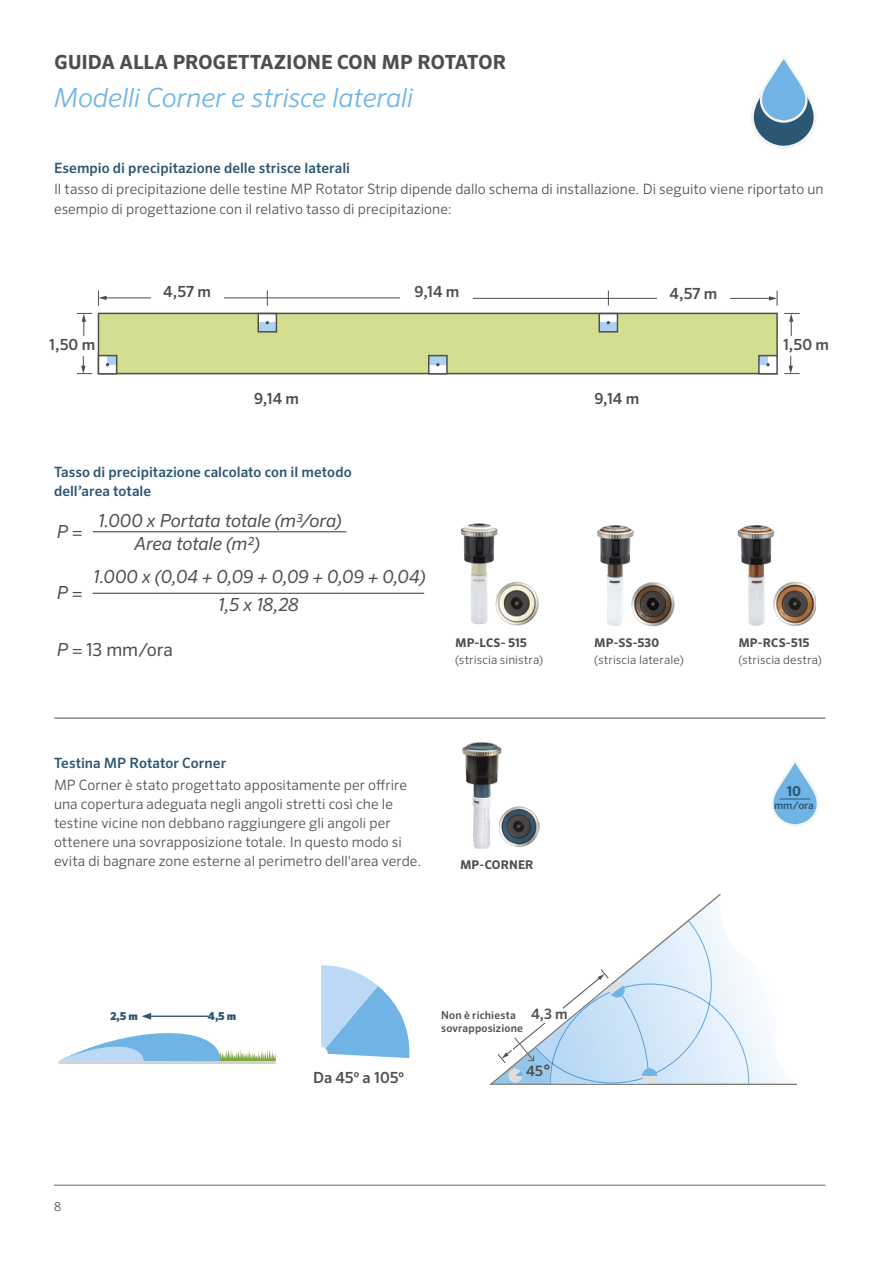
<style>
.page{position:relative;width:893px;height:1263px;background:#fff}
.page>*{position:absolute;margin:0;border:0;box-sizing:border-box;transform-origin:0 0}
.t1{font:500 27.3px "Sero Pro";color:#504e4b}
.t2{font:italic 300 26.4px "Sero Pro";letter-spacing:-.015em;color:#6fb4e5}
.t3{font:700 19.5px "Sero Pro";color:#504e4b}
.t4{font:italic 18px/22.5px "Sero Pro";letter-spacing:-.01em;color:#504e4b}
.t5{font:18px "Sero Pro";letter-spacing:-.005em;color:#504e4b}
.t6{font:500 15.45px "Sero Pro";letter-spacing:.005em;color:#504e4b}
.t7{font:500 14.4px "Sero Pro";color:#504e4b}
.t8{font:300 14.25px/19px "Sero Pro";letter-spacing:.005em;color:#504e4b}
.t9{font:500 14.25px/19px "Sero Pro";letter-spacing:.005em;color:#2b5774}
.t10{font:500 14.25px "Sero Pro";color:#504e4b}
.t11{font:700 13.8px "Sero Pro";color:#2b5774}
.t12{font:300 12.3px "Sero Pro";color:#504e4b}
.t13{font:300 12px "Sero Pro";letter-spacing:.01em;color:#504e4b}
.t14{font:700 12px "Sero Pro";letter-spacing:.01em;color:#504e4b}
.t15{font:900 10.95px "Sero Pro";color:#2b5774}
.t16{font:500 10.8px/13px "Sero Pro";letter-spacing:.015em;color:#504e4b}
.t17{font:500 10.5px "Sero Pro";color:#2b5774}
.s1{font-style:normal}
.s2{font-style:italic}
.s3{font-size:27.3px}
</style>
<div class="page">
<hr style="left:54px;top:1185px;width:771px;height:1px;background:#66625f">
<hr style="left:54px;top:718px;width:771px;height:1px;background:#504e4b">
<img style="left:461px;top:742px;width:79px;height:107px">
<img style="left:461px;top:523px;width:37px;height:101px">
<img style="left:491px;top:578px;width:48px;height:48px">
<img style="left:597px;top:525px;width:37px;height:101px">
<img style="left:629px;top:579px;width:46px;height:47px">
<img style="left:737px;top:525px;width:37px;height:101px">
<img style="left:770px;top:577px;width:45px;height:49px">
<svg style="left:321px;top:965px;width:89px;height:93px"></svg>
<svg style="left:749px;top:988px;width:36px;height:95px"></svg>
<hr style="left:649px;top:1083px;width:147px;height:2px;background:#7f7b77">
<svg style="left:59px;top:1033px;width:217px;height:28px"></svg>
<hr style="left:59px;top:1061px;width:217px;height:3px;background:#d3d0ce">
<div style="left:315px;top:1047px;width:13px;height:13px;background:#fff;border-radius:50%"></div>
<hr style="left:151px;top:1015px;width:57px;height:2px;background:#2b5774">
<svg style="left:142px;top:1013px;width:9px;height:7px"></svg>
<svg style="left:489px;top:894px;width:260px;height:191px"></svg>
<svg style="left:772px;top:760px;width:47px;height:66px"></svg>
<hr style="left:780px;top:798px;width:30px;height:1px;background:#2b5774">
<svg style="left:751px;top:56px;width:65px;height:93px"></svg>
<hr style="left:93px;top:531px;width:253px;height:1px;background:#504e4b">
<hr style="left:93px;top:593px;width:331px;height:1px;background:#504e4b">
<div style="left:98px;top:313px;width:679px;height:61px;background:#d4de91"></div>
<div style="left:98px;top:313px;width:680px;height:61px;border:2px solid #504e4b"></div>
<div style="left:429px;top:356px;width:18px;height:18px;background:#fff"></div>
<div style="left:429px;top:356px;width:18px;height:9px;background:#add2f1"></div>
<div style="left:428px;top:355px;width:20px;height:19px;border:2px solid #504e4b"></div>
<svg style="left:599px;top:314px;width:18px;height:18px"></svg>
<div style="left:599px;top:323px;width:18px;height:9px;background:#add2f1"></div>
<div style="left:598px;top:313px;width:20px;height:20px;border:2px solid #504e4b"></div>
<svg style="left:258px;top:314px;width:18px;height:18px"></svg>
<div style="left:258px;top:323px;width:18px;height:9px;background:#add2f1"></div>
<div style="left:257px;top:313px;width:20px;height:20px;border:2px solid #504e4b"></div>
<hr style="left:105px;top:297px;width:323px;height:1px;background:#504e4b">
<svg style="left:98px;top:290px;width:9px;height:16px"></svg>
<svg style="left:77px;top:356px;width:15px;height:18px"></svg>
<svg style="left:77px;top:313px;width:15px;height:23px"></svg>
<hr style="left:455px;top:298px;width:315px;height:1px;background:#504e4b">
<svg style="left:769px;top:290px;width:9px;height:16px"></svg>
<svg style="left:608px;top:290px;width:1px;height:16px"></svg>
<svg style="left:267px;top:290px;width:1px;height:16px"></svg>
<svg style="left:784px;top:356px;width:16px;height:18px"></svg>
<svg style="left:784px;top:313px;width:16px;height:23px"></svg>
<div style="left:759px;top:356px;width:18px;height:18px;background:#fff"></div>
<div style="left:759px;top:356px;width:9px;height:9px;background:#add2f1"></div>
<div style="left:758px;top:355px;width:20px;height:19px;border:2px solid #504e4b"></div>
<svg style="left:766px;top:363px;width:4px;height:3px"></svg>
<div style="left:98px;top:356px;width:19px;height:18px;background:#fff"></div>
<div style="left:108px;top:356px;width:9px;height:9px;background:#add2f1"></div>
<div style="left:98px;top:355px;width:19px;height:19px;border:2px solid #504e4b"></div>
<div style="left:151px;top:285px;width:72px;height:19px;background:#fff"></div>
<div style="left:401px;top:285px;width:72px;height:17px;background:#fff"></div>
<div style="left:657px;top:287px;width:72px;height:16px;background:#fff"></div>
<h3 class="t3" style="left:55px;top:50px;width:453px">GUIDA ALLA PROGETTAZIONE CON MP ROTATOR</h3>
<h2 class="t2" style="left:54px;top:82px;width:361px">Modelli Corner e strisce laterali</h2>
<p class="t9" style="left:54px;top:159px;width:298px">Esempio di precipitazione delle strisce laterali</p>
<p class="t8" style="left:54px;top:180px;width:771px">Il tasso di precipitazione delle testine MP Rotator Strip dipende dallo schema di installazione. Di seguito viene riportato un esempio di progettazione con il relativo tasso di precipitazione:</p>
<p class="t6" style="left:163px;top:283px;width:49px">4,57 m</p>
<p class="t6" style="left:415px;top:283px;width:46px">9,14 m</p>
<p class="t10" style="left:166px;top:283px;width:45px">4.57 m</p>
<p class="t10" style="left:420px;top:285px;width:44px">9.14 m</p>
<p class="t10" style="left:674px;top:285px;width:45px">4.57 m</p>
<p class="t6" style="left:670px;top:284px;width:49px">4,57 m</p>
<p class="t6" style="left:49px;top:335px;width:47px">1,50 m</p>
<p class="t6" style="left:783px;top:335px;width:47px">1,50 m</p>
<p class="t6" style="left:594px;top:389px;width:46px">9,14 m</p>
<p class="t10" style="left:63px;top:337px;width:34px">1.5 m</p>
<p class="t10" style="left:780px;top:337px;width:34px">1.5 m</p>
<p class="t6" style="left:254px;top:389px;width:46px">9,14 m</p>
<p class="t10" style="left:259px;top:390px;width:44px">9.14 m</p>
<p class="t10" style="left:601px;top:390px;width:44px">9.14 m</p>
<p class="t9" style="left:54px;top:463px;width:299px">Tasso di precipitazione calcolato con il metodo dell’area totale</p>
<p class="t4" style="left:57px;top:520px;width:27px">P <span class="s1">=</span></p>
<p class="t4" style="left:134px;top:509px;width:209px;text-indent:-36px">1.000 x Portata totale (m3/ora)<br>Area totale (m2)</p>
<p class="t4" style="left:57px;top:581px;width:27px">P <span class="s1">=</span></p>
<p class="t4" style="left:93px;top:563px;width:334px;line-height:27.9px;text-align:center">1.000 x (0,04 + 0,09 + 0,09 + 0,09 + 0,04)<br>1,5 x 18,28</p>
<p class="t5" style="left:57px;top:639px;width:118px"><span class="s2">P</span> = 13 mm/ora</p>
<p class="t14" style="left:455px;top:635px;width:73px">MP-LCS- 515</p>
<p class="t13" style="left:455px;top:652px;width:90px">(striscia sinistra)</p>
<p class="t9" style="left:54px;top:754px;width:174px">Testina MP Rotator Corner</p>
<p class="t8" style="left:54px;top:775px;width:369px">MP Corner è stato progettato appositamente per offrire una copertura adeguata negli angoli stretti così che le testine vicine non debbano raggiungere gli angoli per ottenere una sovrapposizione totale. In questo modo si evita di bagnare zone esterne al perimetro dell'area verde.</p>
<p class="t14" style="left:460px;top:857px;width:75px">MP-CORNER</p>
<p class="t14" style="left:594px;top:635px;width:66px">MP-SS-530</p>
<p class="t13" style="left:594px;top:652px;width:91px">(striscia laterale)</p>
<p class="t12" style="left:54px;top:1199px;width:9px">8</p>
<p class="t15" style="left:110px;top:1009px;width:29px">2,5 m</p>
<p class="t15" style="left:208px;top:1009px;width:30px">4,5 m</p>
<p class="t16" style="left:441px;top:1008px;width:83px">Non è richiesta sovrapposizione</p>
<p class="t7" style="left:531px;top:1005px;width:38px">4,3 m</p>
<p class="t6" style="left:313px;top:1069px;width:92px">Da 45º a 105º</p>
<p class="t7" style="left:335px;top:1071px;width:55px"><span class="s3">˚</span>−105<span class="s3">˚</span></p>
<p class="t7" style="left:321px;top:1071px;width:18px">45</p>
<h1 class="t1" style="left:540px;top:1058px;width:15px">˚</h1>
<p class="t7" style="left:526px;top:1062px;width:18px">45</p>
<p class="t14" style="left:738px;top:635px;width:73px">MP-RCS-515</p>
<p class="t13" style="left:738px;top:652px;width:85px">(striscia destra)</p>
<p class="t11" style="left:787px;top:782px;width:16px">10</p>
<p class="t17" style="left:774px;top:799px;width:41px">mm/ora</p>
</div>
